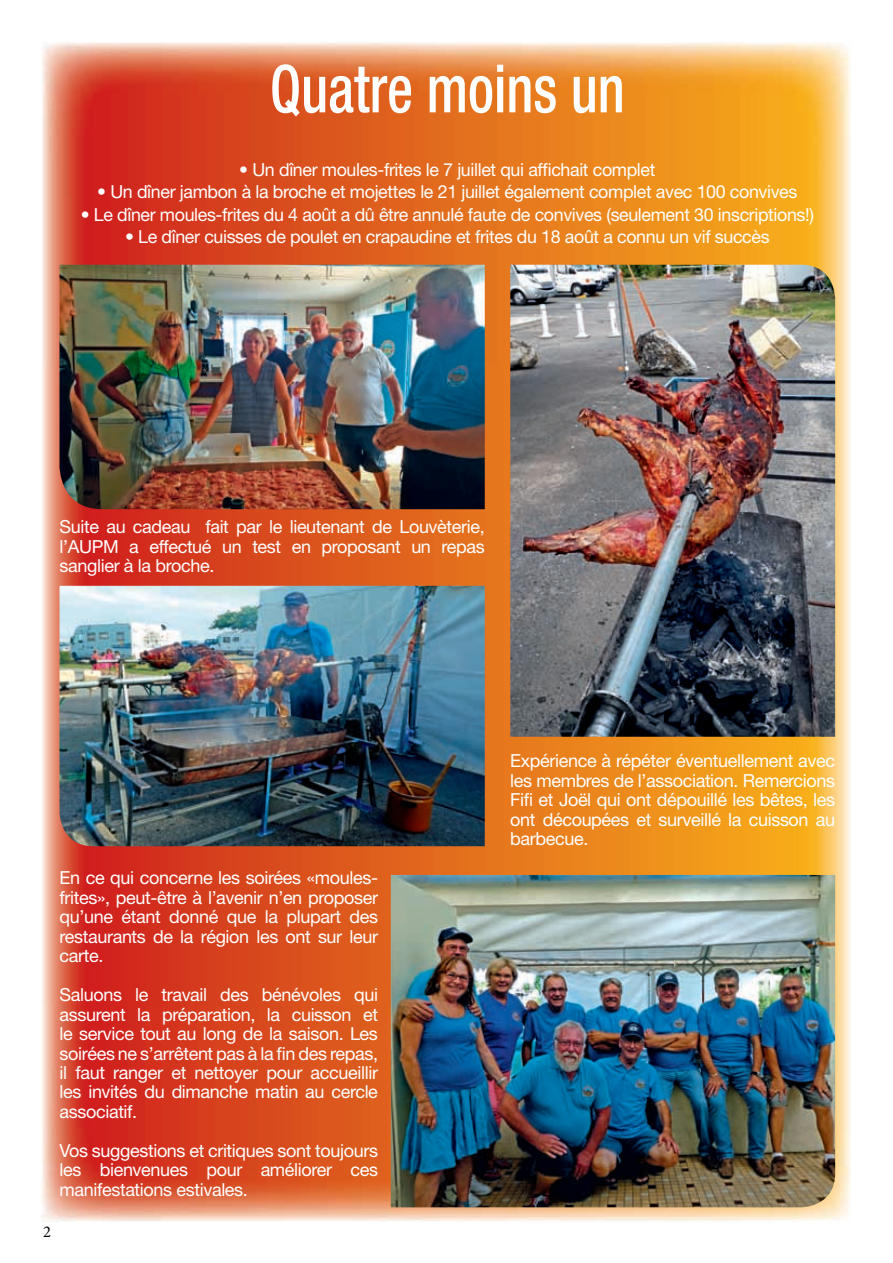
<style>
.page{position:relative;width:893px;height:1263px;background:#fff}
.page>*{position:absolute;margin:0;border:0;box-sizing:border-box;transform-origin:0 0}
.t1{font:500 condensed 66px "Helvetica Neue";color:#fff;scale:.85 1}
.t2{font:18px/19.5px "Helvetica Neue";letter-spacing:-.02em;color:#fff;text-align:justify}
.t3{font:16.5px "Minion Pro";color:#000}
</style>
<div class="page">
<img style="left:42px;top:43px;width:808px;height:1178px">
<img style="left:510px;top:265px;width:325px;height:472px">
<img style="left:60px;top:265px;width:425px;height:244px">
<img style="left:60px;top:586px;width:425px;height:260px">
<img style="left:391px;top:875px;width:444px;height:332px">
<h1 class="t1" style="left:270px;top:65px;width:419px">Quatre moins un</h1>
<p class="t2" style="left:239px;top:162px;width:418px">• Un dîner moules-frites le 7 juillet qui affichait complet</p>
<p class="t2" style="left:97px;top:184px;width:702px">• Un dîner jambon à la broche et mojettes le 21 juillet également complet avec 100 convives</p>
<p class="t2" style="left:81px;top:207px;width:735px">• Le dîner moules-frites du 4 août a dû être annulé faute de convives (seulement 30 inscriptions!)</p>
<p class="t2" style="left:125px;top:229px;width:646px">• Le dîner cuisses de poulet en crapaudine et frites du 18 août a connu un vif succès</p>
<p class="t2" style="left:60px;top:519px;width:427px">Suite au cadeau fait par le lieutenant de Louvèterie, l’AUPM a effectué un test en proposant un repas sanglier à la broche.</p>
<p class="t2" style="left:60px;top:870px;width:320px">En ce qui concerne les soirées «moules&shy;frites», peut-être à l’avenir n’en proposer qu’une étant donné que la plupart des restaurants de la région les ont sur leur carte.</p>
<p class="t2" style="left:60px;top:986px;width:320px">Saluons le travail des bénévoles qui assurent la préparation, la cuisson et le service tout au long de la saison. Les soirées ne s’arrêtent pas à la fin des repas, il faut ranger et nettoyer pour accueillir les invités du dimanche matin au cercle associatif.</p>
<p class="t2" style="left:60px;top:1142px;width:320px">Vos suggestions et critiques sont toujours les bienvenues pour améliorer ces manifestations estivales.</p>
<p class="t3" style="left:43px;top:1225px;width:9px">2</p>
<p class="t2" style="left:510px;top:753px;width:326px">Expérience à répéter éventuellement avec les membres de l’association. Remercions Fifi et Joël qui ont dépouillé les bêtes, les ont découpées et surveillé la cuisson au barbecue.</p>
</div>
